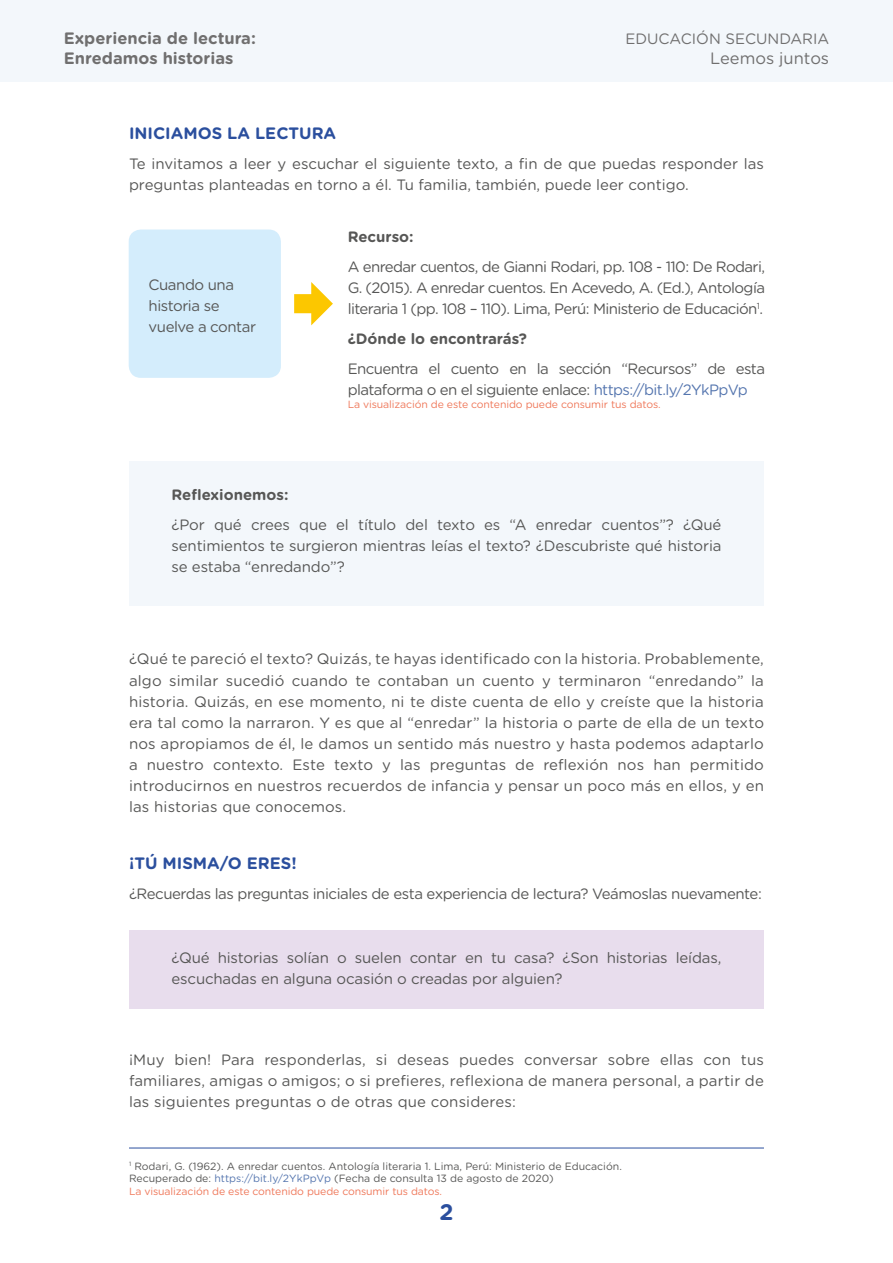
<style>
.page{position:relative;width:893px;height:1263px;background:#fff}
.page>*{position:absolute;margin:0;border:0;box-sizing:border-box;transform-origin:0 0}
.t1{font:700 22.5px "Gotham Rounded";color:#2b4f9e}
.t2{font:700 16.5px/19.8px "Gotham Rounded";color:#706f6f}
.t3{font:700 16.5px "Gotham Rounded";color:#2b4f9e}
.t4{font:16.5px "Gotham Rounded";color:#706f6f}
.t5{font:15px/21px "Gotham Rounded";letter-spacing:-.01em;color:#575756;text-align:justify}
.t6{font:15px/21px "Gotham Rounded";letter-spacing:-.03em;color:#575756}
.t7{font:15px/21px "Gotham Rounded";letter-spacing:-.04em;color:#575756}
.t8{font:700 15px "Gotham Rounded";color:#575756}
.t9{font:15px "Gotham Rounded";color:#706f6f}
.t10{font:10.5px/12px "Gotham Rounded";color:#575756}
.t11{font:10.5px "Gotham Rounded";letter-spacing:-.01em;color:#ef785a}
.s1{color:#5576af}
</style>
<div class="page">
<div style="left:129px;top:461px;width:635px;height:144px;background:#f3f7fb"></div>
<div style="left:0;top:0;width:893px;height:81px;background:#f3f7fb"></div>
<svg style="left:294px;top:282px;width:39px;height:43px"></svg>
<div style="left:129px;top:230px;width:152px;height:148px;background:#d4edfc;border-radius:12px"></div>
<div style="left:129px;top:930px;width:635px;height:78px;background:#e8dded"></div>
<hr style="left:129px;top:1148px;width:635px;height:1px;background:#2b4f9e">
<p class="t2" style="left:64px;top:28px;width:194px">Experiencia de lectura:<br>Enredamos historias</p>
<p class="t9" style="left:625px;top:28px;width:205px">EDUCACIÓN SECUNDARIA</p>
<p class="t4" style="left:710px;top:47px;width:121px">Leemos juntos</p>
<p class="t3" style="left:129px;top:121px;width:209px">INICIAMOS LA LECTURA</p>
<p class="t5" style="left:129px;top:152px;width:636px">Te invitamos a leer y escuchar el siguiente texto, a fin de que puedas responder las preguntas planteadas en torno a él. Tu familia, también, puede leer contigo.</p>
<p class="t6" style="left:149px;top:273px;width:109px">Cuando una historia se vuelve a contar</p>
<p class="t8" style="left:348px;top:225px;width:67px">Recurso:</p>
<p class="t5" style="left:348px;top:255px;width:419px">A enredar cuentos, de Gianni Rodari, pp. 108 - 110: De Rodari, G. (2015). A enredar cuentos. En Acevedo, A. (Ed.), Antología literaria 1 (pp. 108 – 110). Lima, Perú: Ministerio de Educación<sup>1</sup>.</p>
<p class="t8" style="left:348px;top:327px;width:181px">¿Dónde lo encontrarás?</p>
<p class="t7" style="left:348px;top:357px;width:419px">Encuentra el cuento en la sección “Recursos” de esta plataforma o en el siguiente enlace: <span class="s1">https://bit.ly/2YkPpVp</span></p>
<p class="t11" style="left:348px;top:397px;width:315px">La visualización de este contenido puede consumir tus datos.</p>
<p class="t8" style="left:172px;top:484px;width:118px">Reflexionemos:</p>
<p class="t5" style="left:172px;top:514px;width:551px">¿Por qué crees que el título del texto es “A enredar cuentos”? ¿Qué sentimientos te surgieron mientras leías el texto? ¿Descubriste qué historia se estaba “enredando”?</p>
<p class="t5" style="left:129px;top:648px;width:636px">¿Qué te pareció el texto? Quizás, te hayas identificado con la historia. Probablemente, algo similar sucedió cuando te contaban un cuento y terminaron “enredando” la historia. Quizás, en ese momento, ni te diste cuenta de ello y creíste que la historia era tal como la narraron. Y es que al “enredar” la historia o parte de ella de un texto nos apropiamos de él, le damos un sentido más nuestro y hasta podemos adaptarlo a nuestro contexto. Este texto y las preguntas de reflexión nos han permitido introducirnos en nuestros recuerdos de infancia y pensar un poco más en ellos, y en las historias que conocemos.</p>
<p class="t3" style="left:129px;top:851px;width:169px">¡TÚ MISMA/O ERES!</p>
<p class="t6" style="left:129px;top:882px;width:634px">¿Recuerdas las preguntas iniciales de esta experiencia de lectura? Veámoslas nuevamente:</p>
<p class="t5" style="left:172px;top:947px;width:551px">¿Qué historias solían o suelen contar en tu casa? ¿Son historias leídas, escuchadas en alguna ocasión o creadas por alguien?</p>
<p class="t5" style="left:129px;top:1049px;width:636px">¡Muy bien! Para responderlas, si deseas puedes conversar sobre ellas con tus familiares, amigas o amigos; o si prefieres, reflexiona de manera personal, a partir de las siguientes preguntas o de otras que consideres:</p>
<p class="t10" style="left:129px;top:1159px;width:494px"><sup>1</sup> Rodari, G. (1962). A enredar cuentos. Antología literaria 1. Lima, Perú: Ministerio de Educación.<br>Recuperado de: <span class="s1">https://bit.ly/2YkPpVp</span> (Fecha de consulta 13 de agosto de 2020)</p>
<p class="t11" style="left:129px;top:1184px;width:315px">La visualización de este contenido puede consumir tus datos.</p>
<h1 class="t1" style="left:439px;top:1195px;width:16px">2</h1>
</div>
